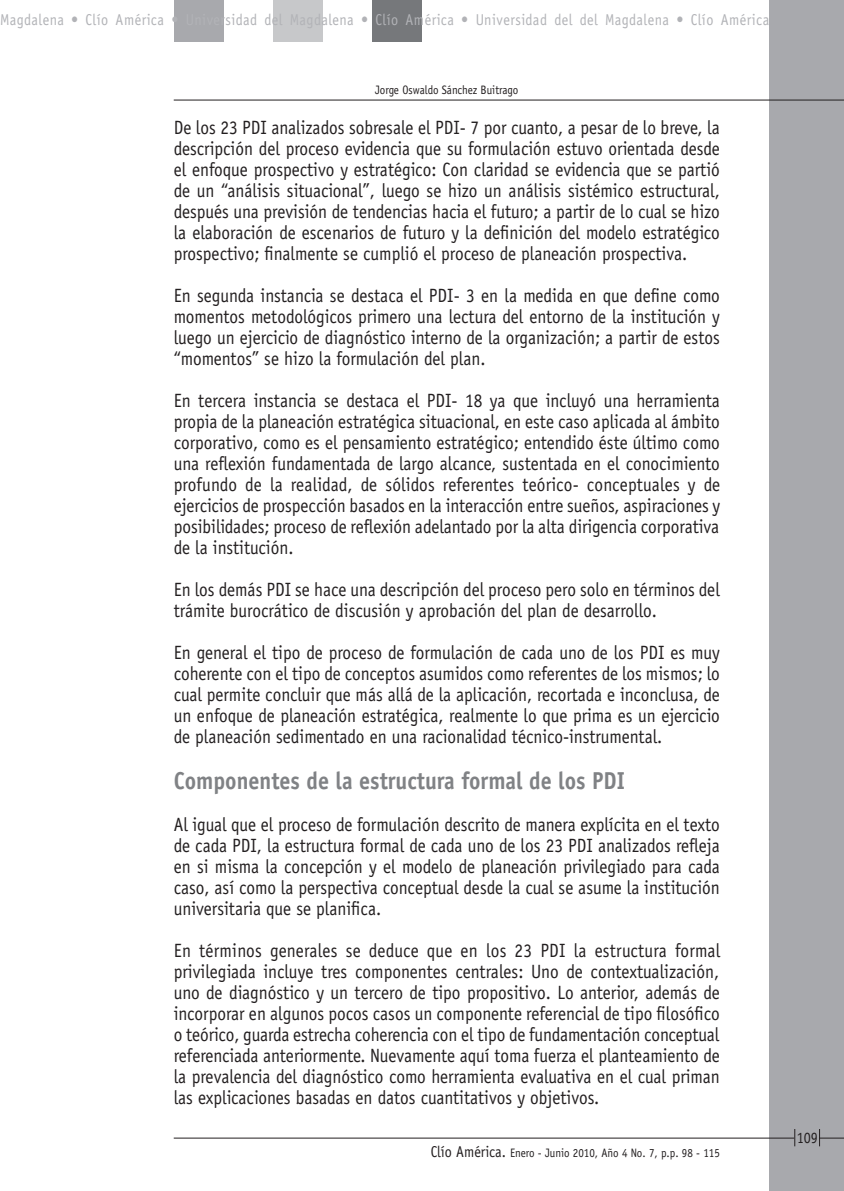
<style>
.page{position:relative;width:844px;height:1191px;background:#fff}
.page>*{position:absolute;margin:0;border:0;box-sizing:border-box;transform-origin:0 0}
.Sub_título_1{font:700 24.5px "Officina Sans";color:#808285;scale:.9 1}
.C__de_texto{font:19.25px/21px "Officina Sans";color:#231f20;text-align:justify;scale:.9 1}
.t1{font:15.75px "Officina Sans";letter-spacing:.035em;color:#b2b3b7;scale:.9 1}
.t2{font:15.75px "Officina Sans";color:#231f20;scale:.9 1}
.t3{font:12.25px "Officina Sans";color:#231f20;scale:.9 1}
.s1{font-size:15.75px}
</style>
<div class="page">
<div style="left:769px;top:0;width:74px;height:1191px;background:#a8a9ad"></div>
<div style="left:174px;top:0;width:49px;height:41px;background:#a8a9ad"></div>
<div style="left:372px;top:0;width:50px;height:41px;background:#76787b"></div>
<div style="left:273px;top:0;width:49px;height:41px;background:#c7c8ca"></div>
<hr style="left:174px;top:1137px;width:620px;height:1px;background:#231f20">
<svg style="left:794px;top:1129px;width:1px;height:17px"></svg>
<svg style="left:819px;top:1129px;width:24px;height:17px"></svg>
<hr style="left:174px;top:100px;width:669px;height:1px;background:#231f20">
<p class="t1" style="left:0;top:11px;width:856px">Magdalena • Clío América • Universidad del Magdalena • Clío América • Universidad del del Magdalena • Clío América</p>
<p class="t3" style="left:375px;top:82px;width:161px">Jorge Oswaldo Sánchez Buitrago</p>
<p class="C__de_texto" style="left:174px;top:117px;width:608px">De los 23 PDI analizados sobresale el PDI- 7 por cuanto, a pesar de lo breve, la descripción del proceso evidencia que su formulación estuvo orientada desde el enfoque prospectivo y estratégico: Con claridad se evidencia que se partió de un “análisis situacional”, luego se hizo un análisis sistémico estructural, después una previsión de tendencias hacia el futuro; a partir de lo cual se hizo la elaboración de escenarios de futuro y la definición del modelo estratégico prospectivo; finalmente se cumplió el proceso de planeación prospectiva.</p>
<p class="C__de_texto" style="left:174px;top:285px;width:608px">En segunda instancia se destaca el PDI- 3 en la medida en que define como momentos metodológicos primero una lectura del entorno de la institución y luego un ejercicio de diagnóstico interno de la organización; a partir de estos “momentos” se hizo la formulación del plan.</p>
<p class="C__de_texto" style="left:174px;top:390px;width:608px">En tercera instancia se destaca el PDI- 18 ya que incluyó una herramienta propia de la planeación estratégica situacional, en este caso aplicada al ámbito corporativo, como es el pensamiento estratégico; entendido éste último como una reflexión fundamentada de largo alcance, sustentada en el conocimiento profundo de la realidad, de sólidos referentes teórico- conceptuales y de ejercicios de prospección basados en la interacción entre sueños, aspiraciones y posibilidades; proceso de reflexión adelantado por la alta dirigencia corporativa de la institución.</p>
<p class="C__de_texto" style="left:174px;top:579px;width:608px">En los demás PDI se hace una descripción del proceso pero solo en términos del trámite burocrático de discusión y aprobación del plan de desarrollo.</p>
<p class="C__de_texto" style="left:174px;top:642px;width:608px">En general el tipo de proceso de formulación de cada uno de los PDI es muy coherente con el tipo de conceptos asumidos como referentes de los mismos; lo cual permite concluir que más allá de la aplicación, recortada e inconclusa, de un enfoque de planeación estratégica, realmente lo que prima es un ejercicio de planeación sedimentado en una racionalidad técnico-instrumental.</p>
<p class="Sub_título_1" style="left:174px;top:765px;width:502px">Componentes de la estructura formal de los PDI</p>
<p class="C__de_texto" style="left:174px;top:814px;width:608px">Al igual que el proceso de formulación descrito de manera explícita en el texto de cada PDI, la estructura formal de cada uno de los 23 PDI analizados refleja en si misma la concepción y el modelo de planeación privilegiado para cada caso, así como la perspectiva conceptual desde la cual se asume la institución universitaria que se planifica.</p>
<p class="C__de_texto" style="left:174px;top:940px;width:608px">En términos generales se deduce que en los 23 PDI la estructura formal privilegiada incluye tres componentes centrales: Uno de contextualización, uno de diagnóstico y un tercero de tipo propositivo. Lo anterior, además de incorporar en algunos pocos casos un componente referencial de tipo filosófico o teórico, guarda estrecha coherencia con el tipo de fundamentación conceptual referenciada anteriormente. Nuevamente aquí toma fuerza el planteamiento de la prevalencia del diagnóstico como herramienta evaluativa en el cual priman las explicaciones basadas en datos cuantitativos y objetivos.</p>
<p class="t3" style="left:430px;top:1145px;width:323px"><span class="s1">Clío América.</span> Enero - Junio 2010, Año 4 No. 7, p.p. 98 - 115</p>
<p class="t2" style="left:796px;top:1128px;width:25px">109</p>
</div>
